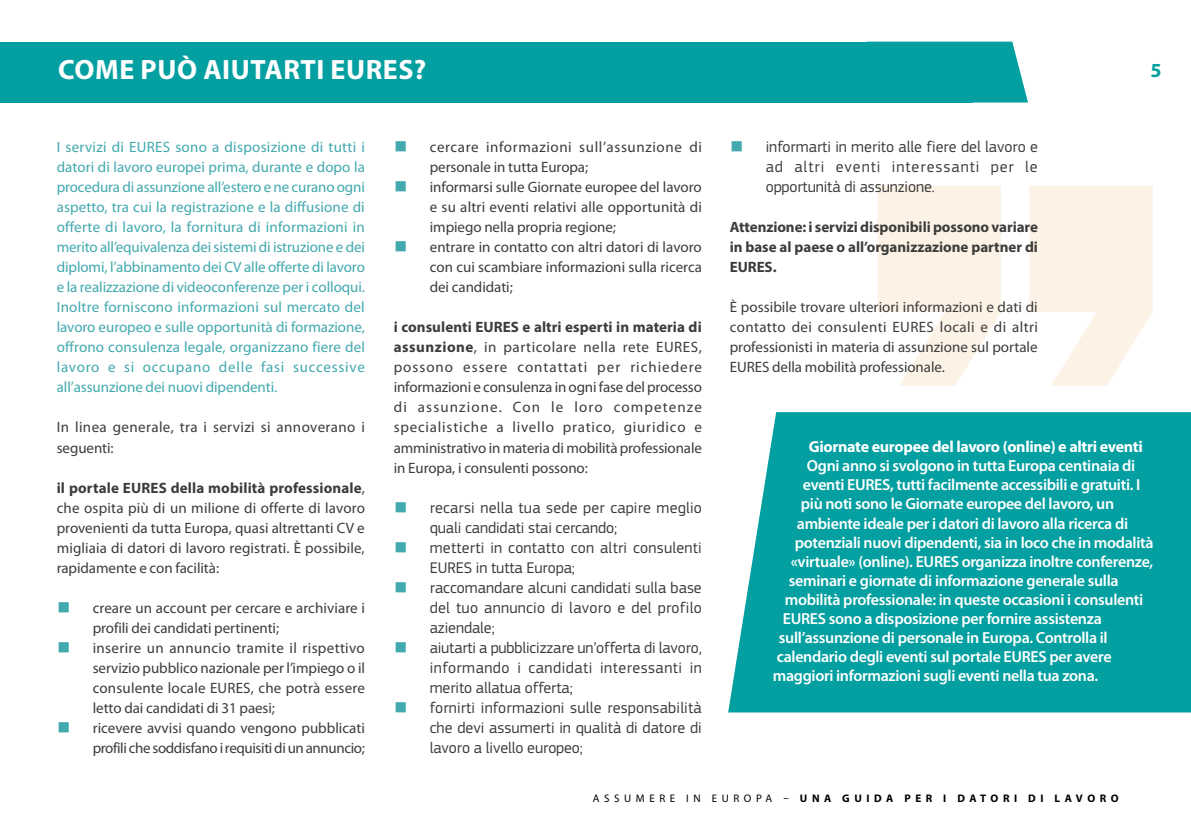
<style>
.page{position:relative;width:1191px;height:840px;background:#fff}
.page>*{position:absolute;margin:0;border:0;box-sizing:border-box;transform-origin:0 0}
.Page_Heading{font:700 28px "Myriad Pro";letter-spacing:.02em;color:#fff}
.t1{font:700 20px "Myriad Pro";color:#049fa0}
.Quote_Box{font:600 16px "Myriad Pro";letter-spacing:-.02em;color:#fff}
.t2{font:16px/20px "EC Square Sans Pro";letter-spacing:.005em;color:#3c3c3b;text-align:justify}
.Quote_Box-2{font:700 16px "Myriad Pro";letter-spacing:-.02em;color:#fff}
.Page_Body_Text{font:15px/20px "Myriad Pro";letter-spacing:-.005em;color:#3c3c3b;text-align:justify}
.Page_Body_Text-2{font:15px/20px "Myriad Pro";letter-spacing:-.005em;color:#42a9ae;text-align:justify}
.Page_Body_Text-3{font:700 15px/20px "Myriad Pro";letter-spacing:-.005em;color:#3c3c3b;text-align:justify}
.Page_Body_Text-4{font:15px/20px "Myriad Pro";letter-spacing:-.025em;color:#3c3c3b;text-align:right}
.Page_Body_Text-5{font:15px/20px "Myriad Pro";letter-spacing:.04em;color:#3c3c3b}
.Page_Body_Text-6{font:15px/20px "Myriad Pro";letter-spacing:.025em;color:#3c3c3b}
.t3{font:700 11px "Myriad Pro";letter-spacing:.415em;color:#000}
.s1{font-weight:700}
.s2{font-family:"EC Square Sans Pro";font-size:16px;color:#42a9ae}
.s3{color:#42a9ae}
.s4{font-weight:400}
</style>
<div class="page">
<div style="left:0;top:42px;width:972px;height:60px;background:#049fa0"></div>
<svg style="left:877px;top:185px;width:124px;height:200px"></svg>
<svg style="left:1029px;top:185px;width:123px;height:200px"></svg>
<svg style="left:972px;top:42px;width:56px;height:60px;background:#27acad"></svg>
<div style="left:728px;top:412px;width:463px;height:300px;background:#049fa0"></div>
<h1 class="Page_Heading" style="left:58px;top:52px;width:370px">COME PUÒ AIUTARTI EURES?</h1>
<h2 class="t1" style="left:1150px;top:58px;width:13px">5</h2>
<p class="Page_Body_Text-2" style="left:57px;top:137px;width:310px">I servizi di EURES sono a disposizione di tutti i datori di lavoro europei prima, durante e dopo la procedura di assunzione all’estero e ne curano ogni aspetto, tra cui la registrazione e la diffusione di offerte di lavoro, la fornitura di informazioni in merito all’equivalenza dei sistemi di istruzione e dei diplomi, l’abbinamento dei CV alle offerte di lavoro e la realizzazione di videoconferenze per i colloqui.<br>Inoltre forniscono informazioni sul mercato del lavoro europeo e sulle opportunità di formazione, offrono consulenza legale, organizzano fiere del lavoro e si occupano delle fasi successive all’assunzione dei nuovi dipendenti.</p>
<p class="Page_Body_Text-6" style="left:57px;top:417px;width:310px">In linea generale, tra i servizi si annoverano i seguenti:</p>
<p class="Page_Body_Text" style="left:57px;top:477px;width:310px"><span class="s1">il portale EURES della mobilità professionale</span>, che ospita più di un milione di offerte di lavoro provenienti da tutta Europa, quasi altrettanti CV e migliaia di datori di lavoro registrati. È possibile, rapidamente e con facilità:</p>
<p class="Page_Body_Text" style="left:93px;top:597px;width:274px;text-indent:-36px"><span class="s2">■</span> creare un account per cercare e archiviare i profili dei candidati pertinenti;</p>
<p class="Page_Body_Text" style="left:93px;top:637px;width:274px;text-indent:-36px"><span class="s2">■</span> inserire un annuncio tramite il rispettivo servizio pubblico nazionale per l’impiego o il consulente locale EURES, che potrà essere letto dai candidati di 31 paesi;</p>
<p class="Page_Body_Text-4" style="left:57px;top:717px;width:310px"><span class="s2">■</span> ricevere avvisi quando vengono pubblicati profili che soddisfano i requisiti di un annuncio;</p>
<p class="Page_Body_Text-5" style="left:430px;top:137px;width:274px;text-indent:-36px"><span class="s2">■</span> cercare informazioni sull’assunzione di personale in tutta Europa;</p>
<p class="Page_Body_Text" style="left:430px;top:177px;width:274px;text-indent:-36px"><span class="s2">■</span> informarsi sulle Giornate europee del lavoro e su altri eventi relativi alle opportunità di impiego nella propria regione;</p>
<p class="Page_Body_Text" style="left:430px;top:237px;width:274px;text-indent:-36px"><span class="s2">■</span> entrare in contatto con altri datori di lavoro con cui scambiare informazioni sulla ricerca dei candidati;</p>
<p class="Page_Body_Text" style="left:394px;top:317px;width:310px"><span class="s1">i consulenti EURES e altri esperti in materia di assunzione</span>, in particolare nella rete EURES, possono essere contattati per richiedere informazioni e consulenza in ogni fase del processo di assunzione. Con le loro competenze specialistiche a livello pratico, giuridico e amministrativo in materia di mobilità professionale in Europa, i consulenti possono:</p>
<p class="t2" style="left:430px;top:497px;width:274px;text-indent:-36px"><span class="s3">■</span> recarsi nella tua sede per capire meglio quali candidati stai cercando;</p>
<p class="t2" style="left:430px;top:537px;width:274px;text-indent:-36px"><span class="s3">■</span> metterti in contatto con altri consulenti<br>EURES in tutta Europa;</p>
<p class="t2" style="left:430px;top:577px;width:274px;text-indent:-36px"><span class="s3">■</span> raccomandare alcuni candidati sulla base del tuo annuncio di lavoro e del profilo aziendale;</p>
<p class="t2" style="left:430px;top:637px;width:274px;text-indent:-36px"><span class="s3">■</span> aiutarti a pubblicizzare un’offerta di lavoro, informando i candidati interessanti in merito allatua offerta;</p>
<p class="t2" style="left:430px;top:697px;width:274px;text-indent:-36px"><span class="s3">■</span> fornirti informazioni sulle responsabilità che devi assumerti in qualità di datore di lavoro a livello europeo;</p>
<p class="t2" style="left:765px;top:137px;width:274px;text-indent:-36px"><span class="s3">■</span> informarti in merito alle fiere del lavoro e ad altri eventi interessanti per le opportunità di assunzione.</p>
<p class="Page_Body_Text-3" style="left:729px;top:216px;width:310px">Attenzione: i servizi disponibili possono variare in base al paese o all’organizzazione partner di EURES.</p>
<p class="Page_Body_Text" style="left:729px;top:297px;width:310px">È possibile trovare ulteriori informazioni e dati di contatto dei consulenti EURES locali e di altri professionisti in materia di assunzione sul portale EURES della mobilità professionale.</p>
<p class="Quote_Box-2" style="left:809px;top:436px;width:335px">Giornate europee del lavoro (online) e altri eventi</p>
<p class="Quote_Box" style="left:807px;top:455px;width:330px">Ogni anno si svolgono in tutta Europa centinaia di</p>
<p class="Quote_Box" style="left:803px;top:474px;width:339px">eventi EURES, tutti facilmente accessibili e gratuiti. I</p>
<p class="Quote_Box" style="left:801px;top:493px;width:315px">più noti sono le Giornate europee del lavoro, un</p>
<p class="Quote_Box" style="left:797px;top:512px;width:333px">ambiente ideale per i datori di lavoro alla ricerca di</p>
<p class="Quote_Box" style="left:795px;top:531px;width:360px">potenziali nuovi dipendenti, sia in loco che in modalità</p>
<p class="Quote_Box" style="left:791px;top:550px;width:364px">«virtuale» (online). EURES organizza inoltre conferenze,</p>
<p class="Quote_Box" style="left:789px;top:569px;width:331px">seminari e giornate di informazione generale sulla</p>
<p class="Quote_Box" style="left:785px;top:588px;width:360px">mobilità professionale: in queste occasioni i consulenti</p>
<p class="Quote_Box" style="left:783px;top:607px;width:320px">EURES sono a disposizione per fornire assistenza</p>
<p class="Quote_Box" style="left:779px;top:626px;width:330px">sull’assunzione di personale in Europa. Controlla il</p>
<p class="Quote_Box" style="left:777px;top:645px;width:336px">calendario degli eventi sul portale EURES per avere</p>
<p class="Quote_Box" style="left:773px;top:664px;width:327px">maggiori informazioni sugli eventi nella tua zona.</p>
<p class="t3" style="left:593px;top:790px;width:527px"><span class="s4">ASSUMERE IN EUROPA –</span> UNA GUIDA PER I DATORI DI LAVORO</p>
</div>
